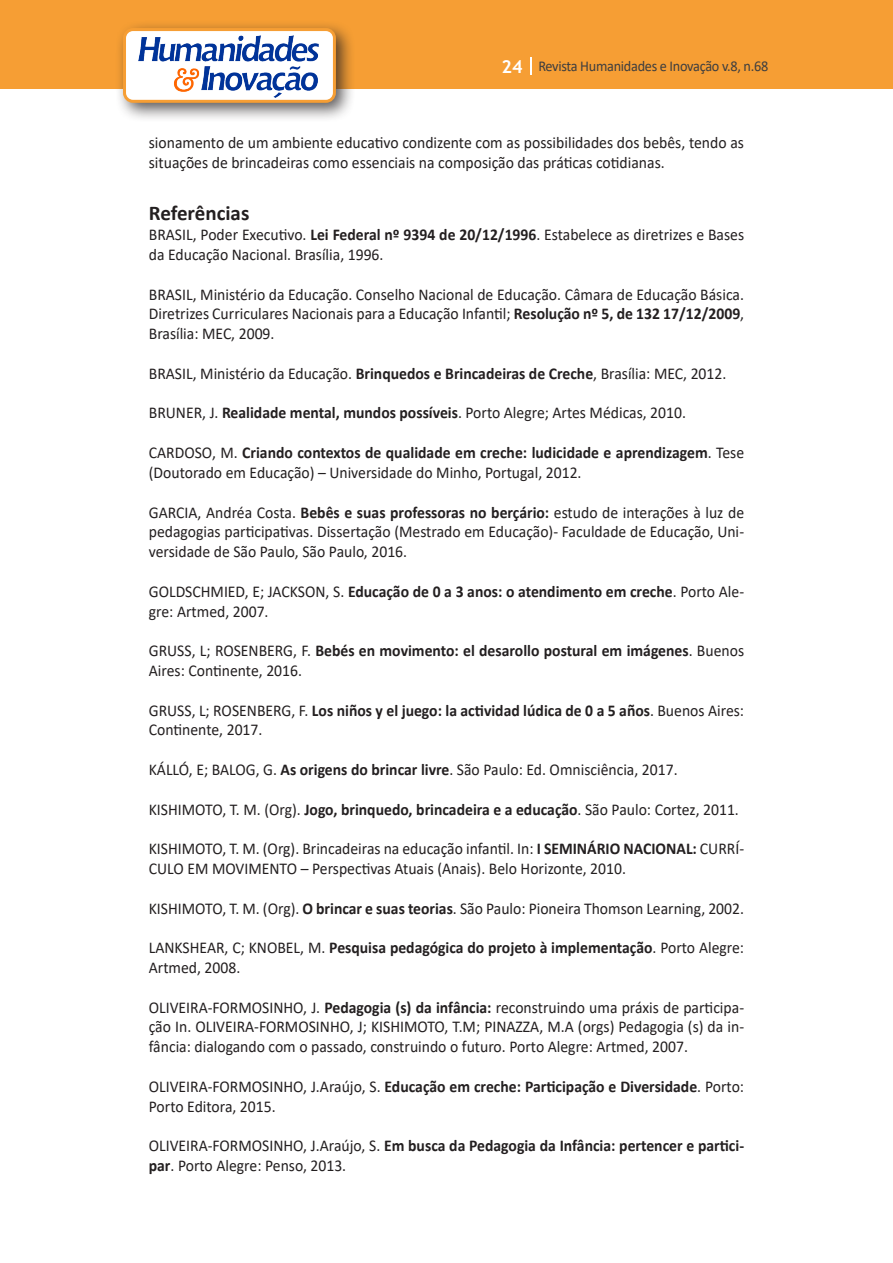
<style>
.page{position:relative;width:893px;height:1263px;background:#fff}
.page>*{position:absolute;margin:0;border:0;box-sizing:border-box;transform-origin:0 0}
.Titulo_2{font:700 21px "Calibri";color:#231f20}
.Texto{font:16.5px/19.8px "Calibri";color:#231f20;scale:.95 1}
.t1{font:15px "Calibri";letter-spacing:-.02em;color:#3e3e3f;scale:.95 1}
.s1{font-family:"Trebuchet MS";font-weight:700;font-size:18px;color:#fff}
.s2{font-weight:700}
</style>
<div class="page">
<div style="left:0;top:0;width:893px;height:88px;background:#f69e34"></div>
<svg style="left:530px;top:57px;width:2px;height:18px"></svg>
<div style="left:115px;top:20px;width:241px;height:103px;background:#231f20;opacity:.75"></div>
<div style="left:125px;top:30px;width:209px;height:71px;background:#fff;border-radius:9px"></div>
<img style="left:138px;top:35px;width:181px;height:62px">
<div style="left:123px;top:28px;width:213px;height:75px;border:3px solid #f69e34;border-radius:9px"></div>
<p class="t1" style="left:501px;top:56px;width:282px"><span class="s1">24</span> Revista Humanidades e Inovação v.8, n.68</p>
<p class="Texto" style="left:149px;top:133px;width:628px">sionamento de um ambiente educativo condizente com as possibilidades dos bebês, tendo as situações de brincadeiras como essenciais na composição das práticas cotidianas.</p>
<p class="Titulo_2" style="left:149px;top:199px;width:102px">Referências</p>
<p class="Texto" style="left:149px;top:224px;width:628px">BRASIL, Poder Executivo. <span class="s2">Lei Federal nº 9394 de 20/12/1996</span>. Estabelece as diretrizes e Bases da Educação Nacional. Brasília, 1996.</p>
<p class="Texto" style="left:149px;top:284px;width:628px;text-align:justify">BRASIL, Ministério da Educação. Conselho Nacional de Educação. Câmara de Educação Básica.<br>Diretrizes Curriculares Nacionais para a Educação Infantil; <span class="s2">Resolução nº 5, de 132 17/12/2009</span>, Brasília: MEC, 2009.</p>
<p class="Texto" style="left:149px;top:363px;width:609px">BRASIL, Ministério da Educação. <span class="s2">Brinquedos e Brincadeiras de Creche</span>, Brasília: MEC, 2012.</p>
<p class="Texto" style="left:149px;top:403px;width:567px">BRUNER, J. <span class="s2">Realidade mental, mundos possíveis</span>. Porto Alegre; Artes Médicas, 2010.</p>
<p class="Texto" style="left:149px;top:442px;width:628px">CARDOSO, M. <span class="s2">Criando contextos de qualidade em creche: ludicidade e aprendizagem</span>. Tese (Doutorado em Educação) – Universidade do Minho, Portugal, 2012.</p>
<p class="Texto" style="left:149px;top:502px;width:628px;text-align:justify">GARCIA, Andréa Costa. <span class="s2">Bebês e suas professoras no berçário:</span> estudo de interações à luz de pedagogias participativas. Dissertação (Mestrado em Educação)- Faculdade de Educação, Uni&shy;versidade de São Paulo, São Paulo, 2016.</p>
<p class="Texto" style="left:149px;top:581px;width:628px">GOLDSCHMIED, E; JACKSON, S. <span class="s2">Educação de 0 a 3 anos: o atendimento em creche</span>. Porto Ale&shy;gre: Artmed, 2007.</p>
<p class="Texto" style="left:149px;top:640px;width:628px">GRUSS, L; ROSENBERG, F. <span class="s2">Bebés en movimento: el desarollo postural em imágenes</span>. Buenos<br>Aires: Continente, 2016.</p>
<p class="Texto" style="left:149px;top:700px;width:628px">GRUSS, L; ROSENBERG, F. <span class="s2">Los niños y el juego: la actividad lúdica de 0 a 5 años</span>. Buenos Aires:<br>Continente, 2017.</p>
<p class="Texto" style="left:149px;top:759px;width:558px">KÁLLÓ, E; BALOG, G. <span class="s2">As origens do brincar livre</span>. São Paulo: Ed. Omnisciência, 2017.</p>
<p class="Texto" style="left:149px;top:799px;width:623px">KISHIMOTO, T. M. (Org). <span class="s2">Jogo, brinquedo, brincadeira e a educação</span>. São Paulo: Cortez, 2011.</p>
<p class="Texto" style="left:149px;top:838px;width:628px">KISHIMOTO, T. M. (Org). Brincadeiras na educação infantil. In: <span class="s2">I SEMINÁRIO NACIONAL:</span> CURRÍ-<br>CULO EM MOVIMENTO – Perspectivas Atuais (Anais). Belo Horizonte, 2010.</p>
<p class="Texto" style="left:149px;top:898px;width:628px">KISHIMOTO, T. M. (Org). <span class="s2">O brincar e suas teorias</span>. São Paulo: Pioneira Thomson Learning, 2002.</p>
<p class="Texto" style="left:149px;top:937px;width:628px">LANKSHEAR, C; KNOBEL, M. <span class="s2">Pesquisa pedagógica do projeto à implementação</span>. Porto Alegre:<br>Artmed, 2008.</p>
<p class="Texto" style="left:149px;top:997px;width:628px;text-align:justify">OLIVEIRA-FORMOSINHO, J. <span class="s2">Pedagogia (s) da infância:</span> reconstruindo uma práxis de participa&shy;ção In. OLIVEIRA-FORMOSINHO, J; KISHIMOTO, T.M; PINAZZA, M.A (orgs) Pedagogia (s) da in&shy;fância: dialogando com o passado, construindo o futuro. Porto Alegre: Artmed, 2007.</p>
<p class="Texto" style="left:149px;top:1076px;width:628px">OLIVEIRA-FORMOSINHO, J.Araújo, S. <span class="s2">Educação em creche: Participação e Diversidade</span>. Porto:<br>Porto Editora, 2015.</p>
<p class="Texto" style="left:149px;top:1135px;width:628px">OLIVEIRA-FORMOSINHO, J.Araújo, S. <span class="s2">Em busca da Pedagogia da Infância: pertencer e partici&shy;par</span>. Porto Alegre: Penso, 2013.</p>
</div>
